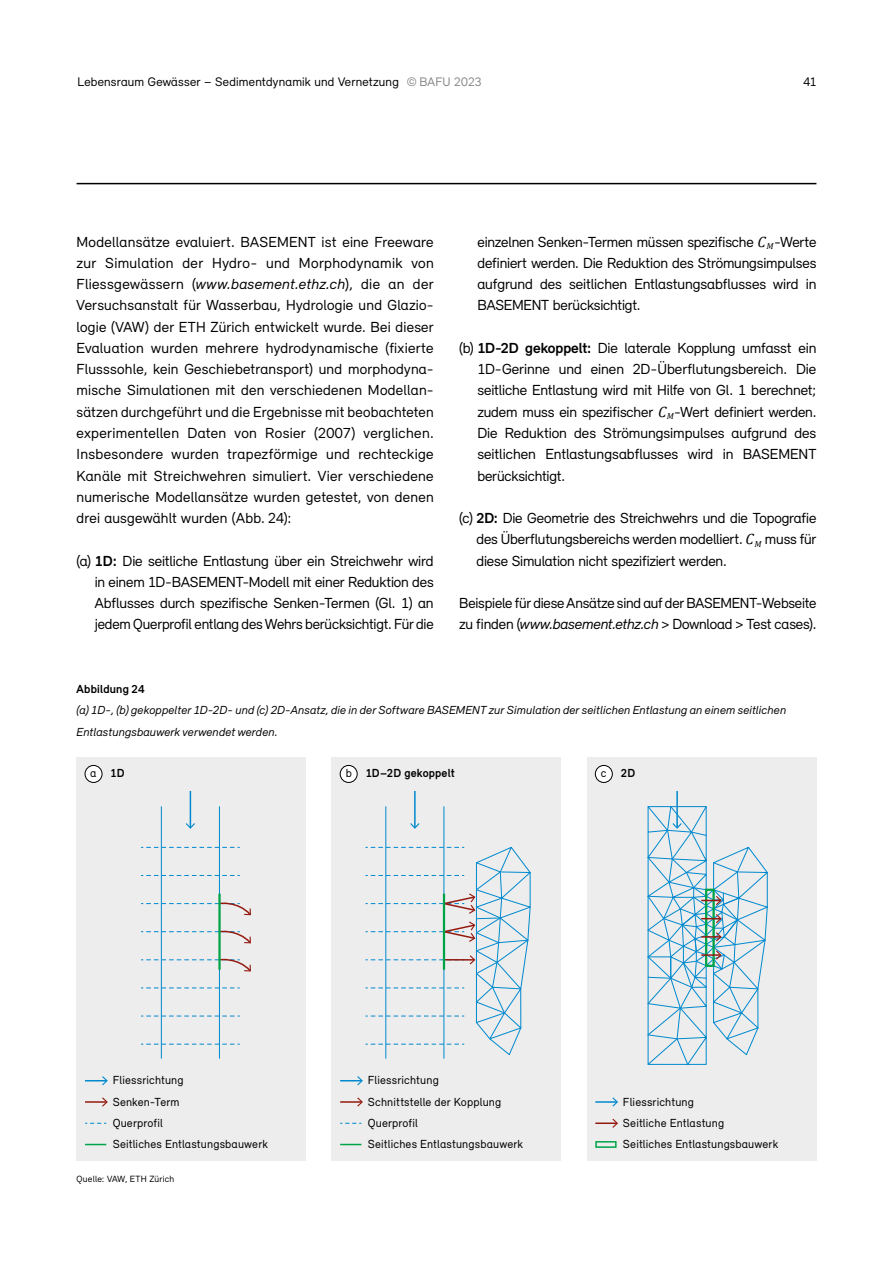
<style>
.page{position:relative;width:893px;height:1263px;background:#fff}
.page>*{position:absolute;margin:0;border:0;box-sizing:border-box;transform-origin:0 0}
._07_Grundtext{font:15px/21.3px "Relevant";letter-spacing:-.01em;color:#000;text-align:justify}
.t1{font:12.75px "Relevant";letter-spacing:.015em;color:#000}
.t2{font:12px "Relevant";letter-spacing:.01em;color:#000}
._08_Legende_Titel{font:italic 12px/21.3px "Relevant";letter-spacing:.015em;color:#000}
._08_Legende_Titel-2{font:700 12px "Relevant";letter-spacing:.01em;color:#000}
._08_Quelle{font:9.3px "Relevant";letter-spacing:.025em;color:#000}
.s1{color:#878787}
.s2{font-style:italic}
.s3{font-weight:700}
.s4{font-weight:400}
</style>
<div class="page">
<hr style="left:77px;top:183px;width:739px;height:1px;background:#000">
<div style="left:77px;top:757px;width:229px;height:404px;background:#ededed"></div>
<svg style="left:85px;top:1144px;width:21px;height:1px"></svg>
<svg style="left:85px;top:1123px;width:21px;height:1px"></svg>
<hr style="left:85px;top:1101px;width:22px;height:2px;background:#941a10">
<svg style="left:102px;top:1097px;width:6px;height:9px"></svg>
<svg style="left:85px;top:1076px;width:23px;height:9px"></svg>
<svg style="left:141px;top:847px;width:99px;height:1px"></svg>
<svg style="left:141px;top:875px;width:99px;height:1px"></svg>
<svg style="left:141px;top:988px;width:99px;height:1px"></svg>
<svg style="left:141px;top:1016px;width:99px;height:1px"></svg>
<svg style="left:141px;top:1044px;width:99px;height:1px"></svg>
<hr style="left:219px;top:807px;width:1px;height:251px;background:#0089cf">
<hr style="left:161px;top:807px;width:1px;height:251px;background:#0089cf">
<hr style="left:190px;top:791px;width:1px;height:37px;background:#0089cf">
<svg style="left:186px;top:823px;width:9px;height:6px"></svg>
<svg style="left:141px;top:957px;width:110px;height:16px"></svg>
<svg style="left:141px;top:929px;width:110px;height:15px"></svg>
<svg style="left:141px;top:901px;width:110px;height:15px"></svg>
<hr style="left:218px;top:894px;width:3px;height:76px;background:#00a448">
<div style="left:85px;top:765px;width:17px;height:17px;background:#fff;border-radius:50%"></div>
<div style="left:85px;top:765px;width:17px;height:18px;border:1px solid #000;border-radius:50%"></div>
<div style="left:332px;top:757px;width:229px;height:404px;background:#ededed"></div>
<svg style="left:340px;top:1144px;width:21px;height:1px"></svg>
<svg style="left:340px;top:1123px;width:21px;height:1px"></svg>
<hr style="left:340px;top:1101px;width:22px;height:2px;background:#94190f">
<svg style="left:357px;top:1097px;width:6px;height:9px"></svg>
<svg style="left:340px;top:1076px;width:23px;height:9px"></svg>
<hr style="left:444px;top:807px;width:1px;height:251px;background:#0089cf">
<hr style="left:385px;top:807px;width:1px;height:251px;background:#0089cf">
<svg style="left:365px;top:846px;width:166px;height:210px"></svg>
<hr style="left:443px;top:894px;width:2px;height:76px;background:#00a447">
<hr style="left:414px;top:791px;width:2px;height:37px;background:#0089cf">
<svg style="left:410px;top:823px;width:9px;height:6px"></svg>
<div style="left:340px;top:765px;width:17px;height:17px;background:#fff;border-radius:50%"></div>
<div style="left:340px;top:765px;width:17px;height:18px;border:1px solid #000;border-radius:50%"></div>
<div style="left:587px;top:757px;width:229px;height:404px;background:#ededed"></div>
<div style="left:595px;top:765px;width:17px;height:17px;background:#fff;border-radius:50%"></div>
<div style="left:595px;top:765px;width:17px;height:18px;border:1px solid #000;border-radius:50%"></div>
<svg style="left:595px;top:1141px;width:22px;height:7px"></svg>
<hr style="left:595px;top:1122px;width:22px;height:2px;background:#941a10">
<svg style="left:612px;top:1119px;width:6px;height:9px"></svg>
<hr style="left:595px;top:1101px;width:22px;height:2px;background:#0089cf">
<svg style="left:612px;top:1097px;width:6px;height:9px"></svg>
<hr style="left:676px;top:791px;width:2px;height:37px;background:#0089cf">
<svg style="left:647px;top:805px;width:121px;height:260px"></svg>
<p class="t1" style="left:77px;top:74px;width:406px">Lebensraum Gewässer – Sedimentdynamik und Vernetzung <span class="s1">© BAFU 2023</span></p>
<p class="t1" style="left:803px;top:74px;width:15px">41</p>
<p class="_07_Grundtext" style="left:77px;top:231px;width:359px">Modellansätze evaluiert. BASEMENT ist eine Freeware zur Simulation der Hydro- und Morphodynamik von Fliessgewässern (<span class="s2">www.basement.ethz.ch</span>), die an der Versuchsanstalt für Wasserbau, Hydrologie und Glazio&shy;logie (VAW) der ETH Zürich entwickelt wurde. Bei dieser Evaluation wurden mehrere hydrodynamische (fixierte Flusssohle, kein Geschiebetransport) und morphodyna&shy;mische Simulationen mit den verschiedenen Modellan&shy;sätzen durchgeführt und die Ergebnisse mit beobachteten experimentellen Daten von Rosier (2007) verglichen.<br>Insbesondere wurden trapezförmige und rechteckige Kanäle mit Streichwehren simuliert. Vier verschiedene numerische Modellansätze wurden getestet, von denen drei ausgewählt wurden (Abb. 24):</p>
<p class="_07_Grundtext" style="left:95px;top:550px;width:340px;text-indent:-18px">(a) <span class="s3">1D:</span> Die seitliche Entlastung über ein Streichwehr wird in einem 1D-BASEMENT-Modell mit einer Reduktion des Abflusses durch spezifische Senken-Termen (Gl. 1) an jedem Querprofil entlang des Wehrs berücksichtigt. Für die</p>
<p class="_07_Grundtext" style="left:477px;top:231px;width:278px">einzelnen Senken-Termen müssen spezifische</p>
<p class="_07_Grundtext" style="left:477px;top:231px;width:340px;text-indent:297px">-Werte definiert werden. Die Reduktion des Strömungsimpulses aufgrund des seitlichen Entlastungsabflusses wird in BASEMENT berücksichtigt.</p>
<p class="_07_Grundtext" style="left:477px;top:337px;width:341px;text-indent:-18px">(b) <span class="s3">1D-2D gekoppelt:</span> Die laterale Kopplung umfasst ein 1D-Gerinne und einen 2D-Überflutungsbereich. Die seitliche Entlastung wird mit Hilfe von Gl. 1 berechnet; zudem muss ein spezifischer</p>
<p class="_07_Grundtext" style="left:477px;top:401px;width:341px;text-indent:197px">-Wert definiert werden.<br>Die Reduktion des Strömungsimpulses aufgrund des seitlichen Entlastungsabflusses wird in BASEMENT berücksichtigt.</p>
<p class="_07_Grundtext" style="left:476px;top:507px;width:341px;text-indent:-17px">(c) <span class="s3">2D:</span> Die Geometrie des Streichwehrs und die Topografie des Überflutungsbereichs werden modelliert.</p>
<p class="_07_Grundtext" style="left:765px;top:528px;width:53px">muss für</p>
<p class="_07_Grundtext" style="left:476px;top:550px;width:252px">diese Simulation nicht spezifiziert werden.</p>
<p class="_07_Grundtext" style="left:459px;top:592px;width:359px">Beispiele für diese Ansätze sind auf der BASEMENT-Webseite zu finden (<span class="s2">www.basement.ethz.ch</span> &gt; Download &gt; Test cases).</p>
<p class="_08_Legende_Titel-2" style="left:77px;top:682px;width:69px">Abbildung 24</p>
<p class="_08_Legende_Titel" style="left:77px;top:699px;width:711px">(a) 1D-, (b) gekoppelter 1D-2D- und (c) 2D-Ansatz, die in der Software BASEMENT zur Simulation der seitlichen Entlastung an einem seitlichen<br>Entlastungsbauwerk verwendet werden.</p>
<p class="_08_Legende_Titel-2" style="left:90px;top:766px;width:36px"><span class="s4">a</span> 1D</p>
<p class="_08_Legende_Titel-2" style="left:346px;top:766px;width:110px"><span class="s4">b</span> 1D–2D gekoppelt</p>
<p class="t2" style="left:601px;top:765px;width:7px">c</p>
<p class="_08_Legende_Titel-2" style="left:621px;top:766px;width:16px">2D</p>
<p class="t2" style="left:113px;top:1073px;width:73px">Fliessrichtung</p>
<p class="t2" style="left:368px;top:1073px;width:73px">Fliessrichtung</p>
<p class="t2" style="left:113px;top:1094px;width:68px">Senken-Term</p>
<p class="t2" style="left:368px;top:1094px;width:135px">Schnittstelle der Kopplung</p>
<p class="t2" style="left:623px;top:1094px;width:73px">Fliessrichtung</p>
<p class="t2" style="left:113px;top:1115px;width:52px">Querprofil</p>
<p class="t2" style="left:368px;top:1115px;width:52px">Querprofil</p>
<p class="t2" style="left:623px;top:1115px;width:103px">Seitliche Entlastung</p>
<p class="t2" style="left:113px;top:1137px;width:157px">Seitliches Entlastungsbauwerk</p>
<p class="t2" style="left:368px;top:1137px;width:157px">Seitliches Entlastungsbauwerk</p>
<p class="t2" style="left:623px;top:1137px;width:157px">Seitliches Entlastungsbauwerk</p>
<p class="_08_Quelle" style="left:77px;top:1173px;width:99px">Quelle: VAW, ETH Zürich</p>
</div>
